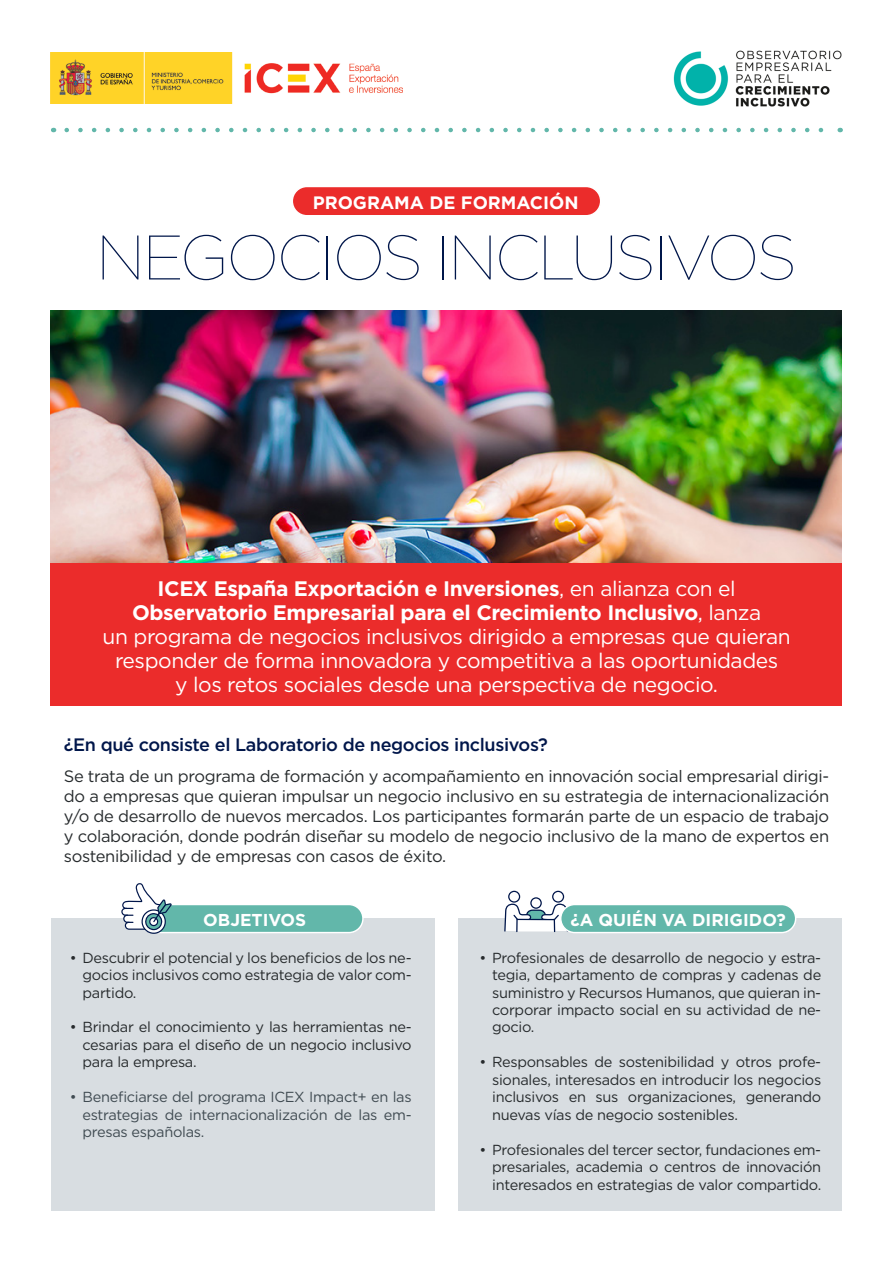
<style>
.page{position:relative;width:893px;height:1263px;background:#fff}
.page>*{position:absolute;margin:0;border:0;box-sizing:border-box;transform-origin:0 0}
.t1{font:100 62.85px "Gotham HTF";letter-spacing:-.04em;color:#00164a}
.t2{font:21px/24px "Gotham HTF";letter-spacing:-.02em;color:#fff;text-align:center}
.t3{font:500 18px "Gotham HTF";letter-spacing:-.02em;color:#00164a}
.t4{font:700 18px "Gotham HTF";color:#fff}
.t5{font:700 17.25px "Gotham HTF";color:#fff}
.t6{font:16.5px/19.8px "Gotham HTF";letter-spacing:-.02em;color:#262a2c;text-align:justify}
.t7{font:14.55px/17.4px "Gotham HTF";letter-spacing:-.02em;color:#262a2c;text-align:justify}
.t8{font:14.55px/17.4px "Gotham HTF";letter-spacing:-.02em;color:#404b52;text-align:justify}
.s1{font-weight:700}
</style>
<div class="page">
<svg style="left:67px;top:128px;width:757px;height:4px"></svg>
<img style="left:673px;top:50px;width:169px;height:57px">
<img style="left:51px;top:53px;width:352px;height:50px">
<div style="left:292px;top:186px;width:309px;height:30px;background:#eb2c2b;border-radius:15px"></div>
<div style="left:292px;top:186px;width:309px;height:30px;border:2px solid #fff;border-radius:15px"></div>
<img style="left:51px;top:311px;width:791px;height:252px">
<div style="left:51px;top:563px;width:791px;height:142px;background:#eb2c2b"></div>
<div style="left:51px;top:918px;width:383px;height:293px;background:#d8dde1"></div>
<div style="left:459px;top:918px;width:383px;height:293px;background:#d8dde1"></div>
<svg style="left:504px;top:891px;width:64px;height:41px"></svg>
<div style="left:561px;top:904px;width:235px;height:28px;background:#62b7aa;border-radius:14px"></div>
<div style="left:560px;top:904px;width:236px;height:29px;border:1px solid #fff;border-radius:14px"></div>
<div style="left:147px;top:904px;width:216px;height:28px;background:#62b7aa;border-radius:14px"></div>
<div style="left:146px;top:904px;width:218px;height:29px;border:1px solid #fff;border-radius:14px"></div>
<svg style="left:121px;top:883px;width:51px;height:51px"></svg>
<p class="t4" style="left:313px;top:192px;width:267px">PROGRAMA DE FORMACIÓN</p>
<p class="t1" style="left:96px;top:224px;width:702px">NEGOCIOS INCLUSIVOS</p>
<p class="t2" style="left:103px;top:576px;width:690px"><span class="s1">ICEX España Exportación e Inversiones</span>, en alianza con el <span class="s1">Observatorio Empresarial para el Crecimiento Inclusivo</span>, lanza<br>un programa de negocios inclusivos dirigido a empresas que quieran responder de forma innovadora y competitiva a las oportunidades<br>y los retos sociales desde una perspectiva de negocio.</p>
<p class="t3" style="left:64px;top:734px;width:486px">¿En qué consiste el Laboratorio de negocios inclusivos?</p>
<p class="t6" style="left:64px;top:766px;width:767px">Se trata de un programa de formación y acompañamiento en innovación social empresarial dirigi&shy;do a empresas que quieran impulsar un negocio inclusivo en su estrategia de internacionalización y/o de desarrollo de nuevos mercados. Los participantes formarán parte de un espacio de trabajo y colaboración, donde podrán diseñar su modelo de negocio inclusivo de la mano de expertos en sostenibilidad y de empresas con casos de éxito.</p>
<p class="t5" style="left:203px;top:909px;width:104px">OBJETIVOS</p>
<p class="t5" style="left:570px;top:909px;width:217px">¿A QUIÉN VA DIRIGIDO?</p>
<p class="t7" style="left:82px;top:948px;width:331px;text-indent:-13px">• Descubrir el potencial y los beneficios de los ne&shy;gocios inclusivos como estrategia de valor com&shy;partido.</p>
<p class="t7" style="left:82px;top:1018px;width:331px;text-indent:-13px">• Brindar el conocimiento y las herramientas ne&shy;cesarias para el diseño de un negocio inclusivo para la empresa.</p>
<p class="t8" style="left:82px;top:1088px;width:331px;text-indent:-13px">• Beneficiarse del programa ICEX Impact+ en las estrategias de internacionalización de las em&shy;presas españolas.</p>
<p class="t7" style="left:492px;top:948px;width:331px;text-indent:-13px">• Profesionales de desarrollo de negocio y estra&shy;tegia, departamento de compras y cadenas de suministro y Recursos Humanos, que quieran in&shy;corporar impacto social en su actividad de ne&shy;gocio.</p>
<p class="t7" style="left:492px;top:1053px;width:331px;text-indent:-13px">• Responsables de sostenibilidad y otros profe&shy;sionales, interesados en introducir los negocios inclusivos en sus organizaciones, generando nuevas vías de negocio sostenibles.</p>
<p class="t7" style="left:492px;top:1141px;width:331px;text-indent:-13px">• Profesionales del tercer sector, fundaciones em&shy;presariales, academia o centros de innovación interesados en estrategias de valor compartido.</p>
</div>
